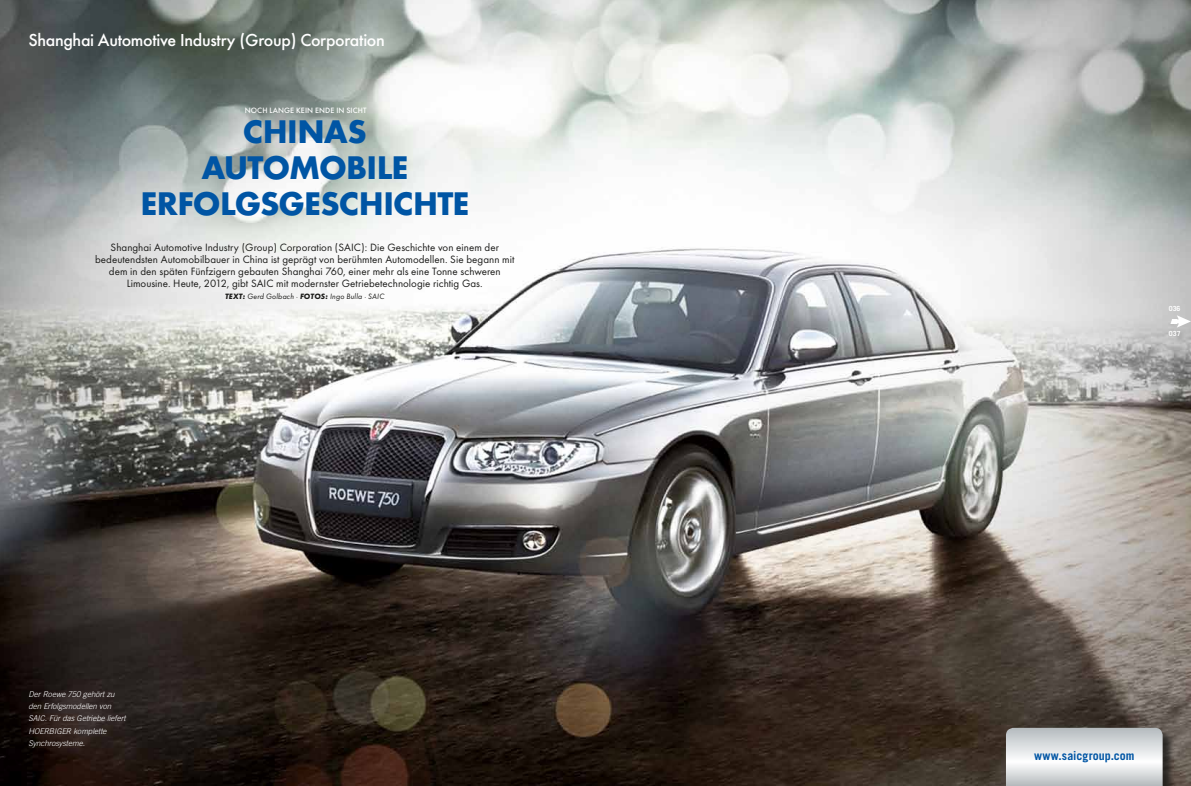
<style>
.page{position:relative;width:1191px;height:786px;background:#fff}
.page>*{position:absolute;margin:0;border:0;box-sizing:border-box;transform-origin:0 0}
.t1{font:700 34px/36.1px "Futura T";letter-spacing:-.025em;color:#0055a4;text-align:center}
.t2{font:500 18px "Futura T";letter-spacing:-.02em;color:#fff}
.t3{font:700 12px "Trade Gothic";color:#0055a4}
.t4{font:11px/12px "Futura T";letter-spacing:.005em;color:#1a1a18;text-align:center}
.t5{font:italic 300 8px/12px "Trade Gothic";color:#fff}
.t6{font:italic 8px "Futura T";letter-spacing:.015em;color:#1a1a18}
.t7{font:500 8px "Futura T";letter-spacing:.01em;color:#fff}
.t8{font:700 7px "Trade Gothic";color:#fff}
.s1{font-weight:700}
</style>
<div class="page">
<img style="left:0;top:0;width:1191px;height:785px">
<svg style="left:1165px;top:315px;width:26px;height:12px"></svg>
<div style="left:1007px;top:729px;width:168px;height:56px;background:#1a1a18;opacity:.75"></div>
<svg style="left:1006px;top:727px;width:156px;height:58px"></svg>
<h2 class="t2" style="left:28px;top:30px;width:358px">Shanghai Automotive Industry (Group) Corporation</h2>
<p class="t7" style="left:245px;top:105px;width:35px">Noch lang</p>
<p class="t7" style="left:290px;top:105px;width:78px">e kein En de in Sicht</p>
<h1 class="t1" style="left:140px;top:113px;width:330px">CHINAS<br>AUTOMOBILE<br>ERFOLGSGESCHICHTE</h1>
<p class="t4" style="left:95px;top:241px;width:421px">Shanghai Automotive Industry (Group) Corporation (SAIC): Die Geschichte von einem der bedeutendsten Automobilbauer in China ist geprägt von berühmten Automodellen. Sie begann mit dem in den späten Fünfzigern gebauten Shanghai 760, einer mehr als eine Tonne schweren Limousine. Heute, 2012, gibt SAIC mit modernster Getriebetechnologie richtig Gas.</p>
<p class="t6" style="left:225px;top:292px;width:161px"><span class="s1">TEXT:</span> Gerd Golbach · <span class="s1">FOTOS:</span> Ingo Bulla · SAIC</p>
<p class="t5" style="left:28px;top:688px;width:99px">Der Roewe 750 gehört zu den Erfolgsmodellen von<br>SAIC. Für das Getriebe liefert<br>HOERBIGER komplette<br>Synchrosysteme.</p>
<p class="t8" style="left:1168px;top:304px;width:13px">036</p>
<p class="t8" style="left:1169px;top:328px;width:13px">037</p>
<p class="t3" style="left:1034px;top:747px;width:102px">www.saicgroup.com</p>
</div>
